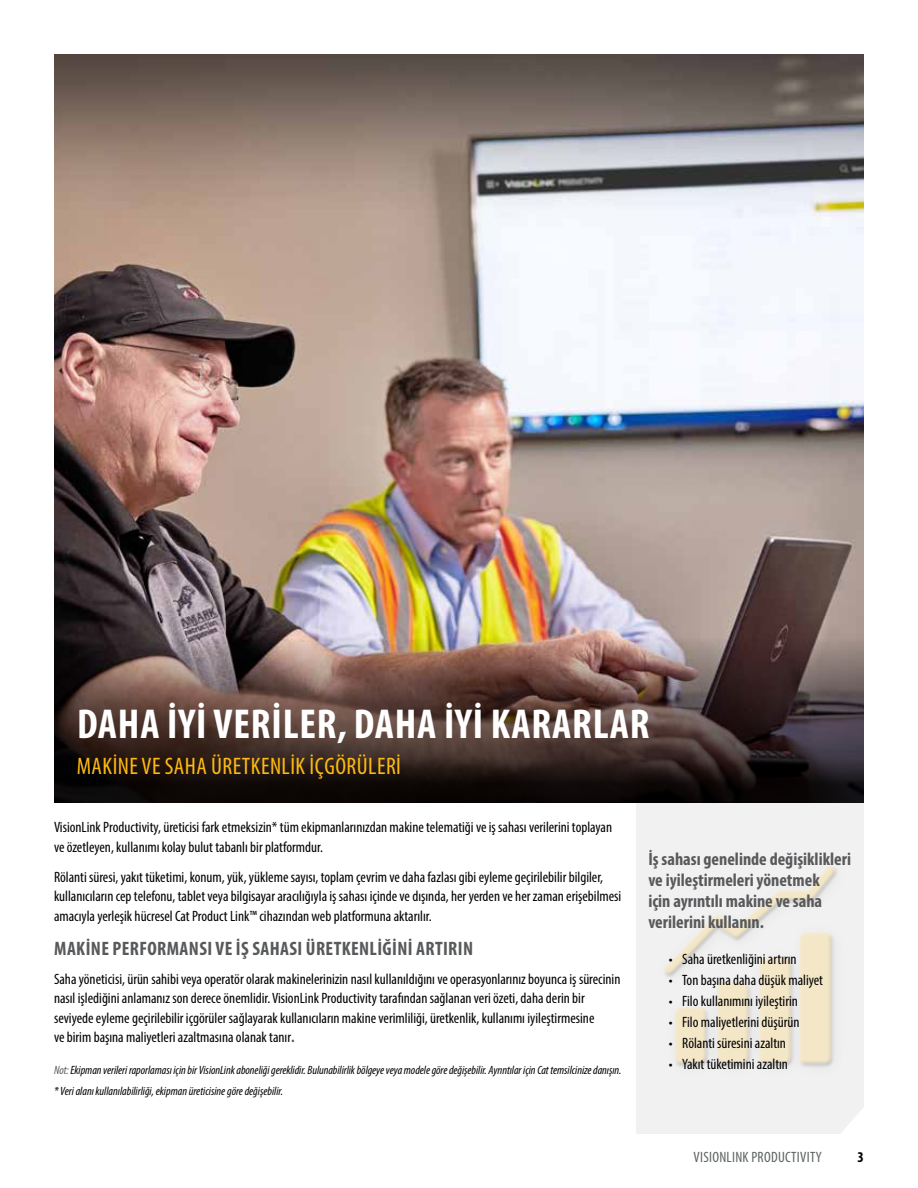
<style>
.page{position:relative;width:918px;height:1188px;background:#fff}
.page>*{position:absolute;margin:0;border:0;box-sizing:border-box;transform-origin:0 0}
.t1{font:700 condensed 42px "Myriad Pro";letter-spacing:.02em;color:#fff}
.t2{font:condensed 24px "Myriad Pro";letter-spacing:.02em;color:#fdba12}
.t3{font:700 condensed 19.5px "Myriad Pro";letter-spacing:.02em;color:#58595b}
.t4{font:700 condensed 18px/21px "Myriad Pro";color:#58595b}
.t5{font:condensed 15px/19.5px "Myriad Pro";color:#000}
.t6{font:condensed 15px "Myriad Pro";letter-spacing:.02em;color:#5e6263}
.t7{font:700 condensed 15px "Myriad Pro";color:#000}
.t8{font:italic condensed 12px/21px "Myriad Pro";letter-spacing:-.005em;color:#000}
.s1{font-weight:700;color:#58595b}
.s2{color:#58595b}
</style>
<div class="page">
<div style="left:636px;top:802px;width:228px;height:332px;background:#f1f1f2"></div>
<div style="left:653px;top:854px;width:199px;height:227px;background:#f1f1f2"></div>
<div style="left:662px;top:866px;width:177px;height:202px;background:#000;opacity:.75"></div>
<img style="left:54px;top:54px;width:810px;height:327px">
<img style="left:54px;top:381px;width:810px;height:421px">
<h1 class="t1" style="left:77px;top:698px;width:574px">DAHA IYI VERILER, DAHA IYI KARARLAR</h1>
<h2 class="t2" style="left:77px;top:752px;width:326px">MAKINE VE SAHA ÜRETKENLIK IÇGÖRÜLERI</h2>
<p class="t5" style="left:54px;top:818px;width:560px">VisionLink Productivity, üreticisi fark etmeksizin* tüm ekipmanlarınızdan makine telematiği ve iş sahası verilerini toplayan ve özetleyen, kullanımı kolay bulut tabanlı bir platformdur.</p>
<p class="t5" style="left:54px;top:867px;width:569px">Rölanti süresi, yakıt tüketimi, konum, yük, yükleme sayısı, toplam çevrim ve daha fazlası gibi eyleme geçirilebilir bilgiler, kullanıcıların cep telefonu, tablet veya bilgisayar aracılığıyla iş sahası içinde ve dışında, her yerden ve her zaman erişebilmesi amacıyla yerleşik hücresel Cat Product Link™ cihazından web platformuna aktarılır.</p>
<h3 class="t3" style="left:54px;top:937px;width:420px">MAKINE PERFORMANSI VE IŞ SAHASI ÜRETKENLIĞINI ARTIRIN</h3>
<p class="t5" style="left:54px;top:969px;width:568px">Saha yöneticisi, ürün sahibi veya operatör olarak makinelerinizin nasıl kullanıldığını ve operasyonlarınız boyunca iş sürecinin nasıl işlediğini anlamanız son derece önemlidir. VisionLink Productivity tarafından sağlanan veri özeti, daha derin bir seviyede eyleme geçirilebilir içgörüler sağlayarak kullanıcıların makine verimliliği, üretkenlik, kullanımı iyileştirmesine<br>ve birim başına maliyetleri azaltmasına olanak tanır<span class="s1">.</span></p>
<p class="t8" style="left:54px;top:1059px;width:569px"><span class="s2">Not:</span> Ekipman verileri raporlaması için bir VisionLink aboneliği gereklidir. Bulunabilirlik bölgeye veya modele göre değişebilir. Ayrıntılar için Cat temsilcinize danışın. * Veri alanı kullanılabilirliği, ekipman üreticisine göre değişebilir.</p>
<p class="t4" style="left:648px;top:848px;width:204px">İş sahası genelinde değişiklikleri ve iyileştirmeleri yönetmek<br>için ayrıntılı makine ve saha verilerini kullanın.</p>
<p class="t5" style="left:669px;top:949px;width:129px">• Saha üretkenliğini artırın</p>
<p class="t5" style="left:669px;top:970px;width:156px">• Ton başına daha düşük maliyet</p>
<p class="t5" style="left:669px;top:991px;width:131px">• Filo kullanımını iyileştirin</p>
<p class="t5" style="left:669px;top:1012px;width:132px">• Filo maliyetlerini düşürün</p>
<p class="t5" style="left:669px;top:1033px;width:119px">• Rölanti süresini azaltın</p>
<p class="t5" style="left:669px;top:1054px;width:121px">• Yakıt tüketimini azaltın</p>
<p class="t6" style="left:693px;top:1148px;width:130px">VISIONLINK PRODUCTIVITY</p>
<p class="t7" style="left:858px;top:1148px;width:8px">3</p>
</div>
